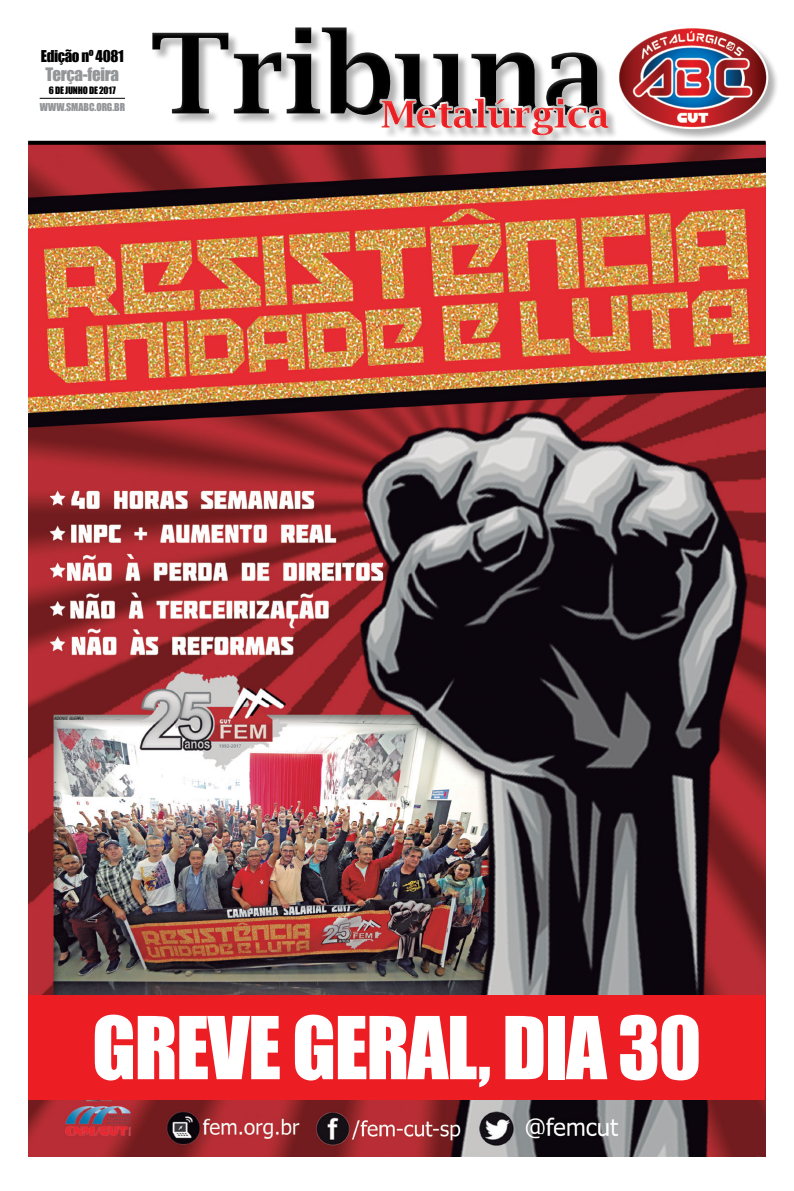
<style>
.page{position:relative;width:794px;height:1191px;background:#fff}
.page>*{position:absolute;margin:0;border:0;box-sizing:border-box;transform-origin:0 0}
.t1{font:80px "Impact";letter-spacing:-.02em;color:#fff}
.t2{font:17px "Impact";color:#939598}
.t3{font:15px "Impact";letter-spacing:-.025em;color:#000}
.t4{font:10px "Impact";letter-spacing:-.01em;color:#939598}
.t5{font:9.4px "Impact";letter-spacing:-.02em;color:#000}
.t6{font:italic condensed 4.4px "Swiss 721 BT";color:#000}
</style>
<div class="page">
<img style="left:28px;top:145px;width:737px;height:1011px">
<div style="left:28px;top:995px;width:737px;height:104px;background:#ed1d24"></div>
<div style="left:138px;top:4px;width:655px;height:138px;background:#fff;opacity:.16"></div>
<svg style="left:28px;top:141px;width:737px;height:4px;background:#080202"></svg>
<hr style="left:40px;top:98px;width:85px;height:1px;background:#000">
<p class="t3" style="left:41px;top:45px;width:84px">EDIÇÃO Nº 4081</p>
<p class="t4" style="left:40px;top:99px;width:87px">WWW.SMABC.ORG.BR</p>
<p class="t2" style="left:46px;top:61px;width:75px">TERÇA-FEIRA</p>
<p class="t5" style="left:49px;top:83px;width:68px">6 DE JUNHO DE 2017</p>
<p class="t6" style="left:54px;top:715px;width:31px">ADONIS GUERRA</p>
<p class="t1" style="left:92px;top:985px;width:611px">GREVE GERAL, DIA 30</p>
</div>
